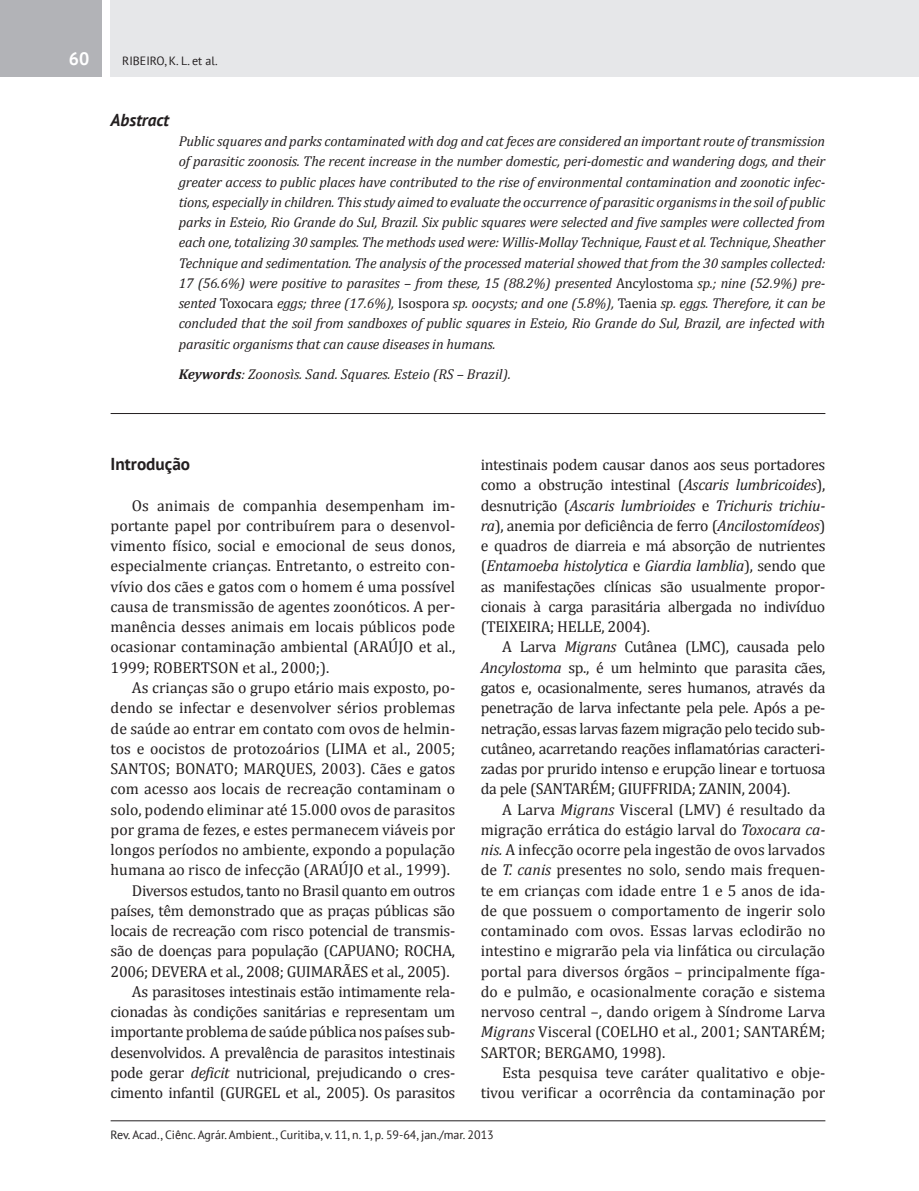
<style>
.page{position:relative;width:919px;height:1191px;background:#fff}
.page>*{position:absolute;margin:0;border:0;box-sizing:border-box;transform-origin:0 0}
.Número_de_páginas{font:700 18px "PT Sans";color:#fff}
.Título_1{font:700 17.25px "PT Sans";color:#231f20}
.Título_-_Abstract{font:italic 700 17.25px "PT Sans";color:#231f20}
.Corpo_de_texto{font:15.75px/20.2px "Cambria";letter-spacing:-.02em;color:#231f20;text-align:justify}
.Corpo_de_texto-2{font:15.75px/20.2px "Cambria";color:#231f20;text-align:right}
.Texto_-_Abstract_EN{font:italic 14.25px/20.2px "Cambria";letter-spacing:-.01em;color:#231f20;text-align:justify}
.Keywords_EN{font:italic 14.25px "Cambria";color:#231f20}
.Rodapé{font:12px "PT Sans";color:#231f20}
.Cabeçalho{font:12px "PT Sans";color:#231f20}
.s1{font-style:normal}
.s2{font-weight:700}
.s3{font-style:italic}
</style>
<div class="page">
<div style="left:111px;top:0;width:807px;height:77px;background:#e6e7e9"></div>
<div style="left:0;top:0;width:102px;height:77px;background:#b2b3b7"></div>
<hr style="left:111px;top:1120px;width:714px;height:1px;background:#231f20">
<hr style="left:111px;top:413px;width:714px;height:1px;background:#231f20">
<p class="Número_de_páginas" style="left:69px;top:47px;width:22px">60</p>
<p class="Cabeçalho" style="left:122px;top:53px;width:97px">RIBEIRO, K. L. et al.</p>
<p class="Título_-_Abstract" style="left:111px;top:108px;width:60px">Abstract</p>
<p class="Texto_-_Abstract_EN" style="left:179px;top:130px;width:648px">Public squares and parks contaminated with dog and cat feces are considered an important route of transmission of parasitic zoonosis. The recent increase in the number domestic, peri-domestic and wandering dogs, and their greater access to public places have contributed to the rise of environmental contamination and zoonotic infec&shy;tions, especially in children. This study aimed to evaluate the occurrence of parasitic organisms in the soil of public parks in Esteio, Rio Grande do Sul, Brazil. Six public squares were selected and five samples were collected from each one, totalizing 30 samples. The methods used were: Willis-Mollay Technique, Faust et al. Technique, Sheather Technique and sedimentation. The analysis of the processed material showed that from the 30 samples collected:<br>17 (56.6%) were positive to parasites – from these, 15 (88.2%) presented <span class="s1">Ancylostoma</span> sp.; nine (52.9%) pre&shy;sented <span class="s1">Toxocara</span> eggs; three (17.6%), <span class="s1">Isospora</span> sp. oocysts; and one (5.8%), <span class="s1">Taenia</span> sp. eggs. Therefore, it can be concluded that the soil from sandboxes of public squares in Esteio, Rio Grande do Sul, Brazil, are infected with parasitic organisms that can cause diseases in humans.</p>
<p class="Keywords_EN" style="left:179px;top:364px;width:333px"><span class="s2">Keywords</span>: Zoonosìs. Sand. Squares. Esteio (RS – Brazil).</p>
<p class="Título_1" style="left:111px;top:452px;width:81px">Introdução</p>
<p class="Corpo_de_texto" style="left:111px;top:495px;width:346px;text-indent:21px">Os animais de companhia desempenham im&shy;portante papel por contribuírem para o desenvol&shy;vimento físico, social e emocional de seus donos, especialmente crianças. Entretanto, o estreito con&shy;vívio dos cães e gatos com o homem é uma possível causa de transmissão de agentes zoonóticos. A per&shy;manência desses animais em locais públicos pode ocasionar contaminação ambiental (ARAÚJO et al., 1999; ROBERTSON et al., 2000;).</p>
<p class="Corpo_de_texto" style="left:111px;top:677px;width:346px;text-indent:21px">As crianças são o grupo etário mais exposto, po&shy;dendo se infectar e desenvolver sérios problemas de saúde ao entrar em contato com ovos de helmin&shy;tos e oocistos de protozoários (LIMA et al., 2005; SANTOS; BONATO; MARQUES, 2003). Cães e gatos com acesso aos locais de recreação contaminam o solo, podendo eliminar até 15.000 ovos de parasitos por grama de fezes, e estes permanecem viáveis por longos períodos no ambiente, expondo a população humana ao risco de infecção (ARAÚJO et al., 1999).</p>
<p class="Corpo_de_texto" style="left:111px;top:880px;width:346px;text-indent:21px">Diversos estudos, tanto no Brasil quanto em outros países, têm demonstrado que as praças públicas são locais de recreação com risco potencial de transmis&shy;são de doenças para população (CAPUANO; ROCHA, 2006; DEVERA et al., 2008; GUIMARÃES et al., 2005).</p>
<p class="Corpo_de_texto" style="left:111px;top:981px;width:346px;text-indent:21px">As parasitoses intestinais estão intimamente rela&shy;cionadas às condições sanitárias e representam um importante problema de saúde pública nos países sub&shy;desenvolvidos. A prevalência de parasitos intestinais pode gerar <span class="s3">deficit</span> nutricional, prejudicando o cres&shy;cimento infantil (GURGEL et al., 2005). Os parasitos</p>
<p class="Corpo_de_texto" style="left:480px;top:454px;width:346px">intestinais podem causar danos aos seus portadores como a obstrução intestinal (<span class="s3">Ascaris lumbricoides</span>), desnutrição (<span class="s3">Ascaris lumbrioides</span> e <span class="s3">Trichuris trichiu&shy;ra</span>), anemia por deficiência de ferro (<span class="s3">Ancilostomídeos</span>) e quadros de diarreia e má absorção de nutrientes (<span class="s3">Entamoeba histolytica</span> e <span class="s3">Giardia lamblia</span>), sendo que as manifestações clínicas são usualmente propor&shy;cionais à carga parasitária albergada no indivíduo (TEIXEIRA; HELLE, 2004).</p>
<p class="Corpo_de_texto" style="left:480px;top:637px;width:346px;text-indent:21px">A Larva <span class="s3">Migrans</span> Cutânea (LMC), causada pelo <span class="s3">Ancylostoma</span> sp., é um helminto que parasita cães, gatos e, ocasionalmente, seres humanos, através da penetração de larva infectante pela pele. Após a pe&shy;netração, essas larvas fazem migração pelo tecido sub&shy;cutâneo, acarretando reações inflamatórias caracteri&shy;zadas por prurido intenso e erupção linear e tortuosa da pele (SANTARÉM; GIUFFRIDA; ZANIN, 2004).</p>
<p class="Corpo_de_texto" style="left:480px;top:799px;width:346px;text-indent:21px">A Larva <span class="s3">Migrans</span> Visceral (LMV) é resultado da migração errática do estágio larval do <span class="s3">Toxocara ca&shy;nis.</span> A infecção ocorre pela ingestão de ovos larvados de <span class="s3">T. canis</span> presentes no solo, sendo mais frequen&shy;te em crianças com idade entre 1 e 5 anos de ida&shy;de que possuem o comportamento de ingerir solo contaminado com ovos. Essas larvas eclodirão no intestino e migrarão pela via linfática ou circulação portal para diversos órgãos – principalmente fíga&shy;do e pulmão, e ocasionalmente coração e sistema nervoso central –, dando origem à Síndrome Larva <span class="s3">Migrans</span> Visceral (COELHO et al., 2001; SANTARÉM; SARTOR; BERGAMO, 1998).</p>
<p class="Corpo_de_texto-2" style="left:480px;top:1062px;width:346px">Esta pesquisa teve caráter qualitativo e obje&shy;tivou verificar a ocorrência da contaminação por</p>
<p class="Rodapé" style="left:111px;top:1126px;width:384px">Rev. Acad., Ciênc. Agrár. Ambient., Curitiba, v. 11, n. 1, p. 59-64, jan./mar. 2013</p>
</div>
